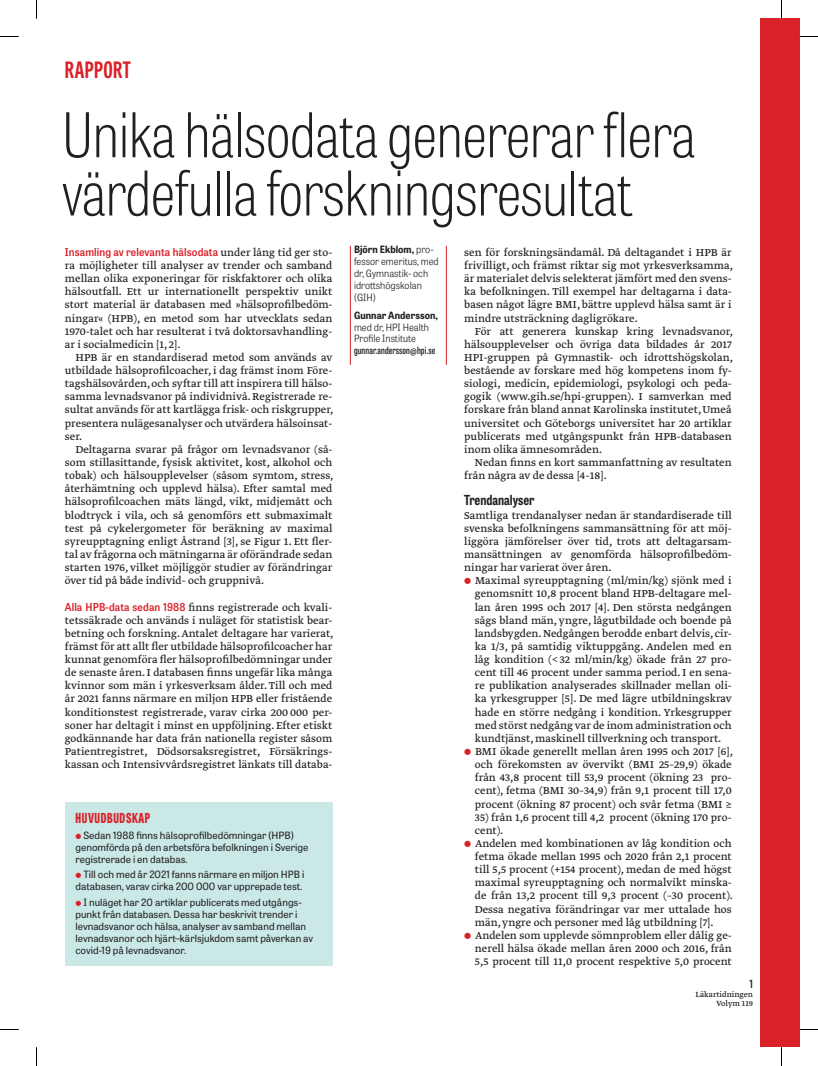
<style>
.page{position:relative;width:818px;height:1066px;background:#fff}
.page>*{position:absolute;margin:0;border:0;box-sizing:border-box;transform-origin:0 0}
.t1{font:100 61.25px/58.1px "Tablet Gothic Condensed";letter-spacing:-.005em;color:#231f20}
.t2{font:700 22.5px "Tablet Gothic Compressed";letter-spacing:.02em;color:#da2128}
.t3{font:700 13.75px "Tablet Gothic Condensed";color:#231f20}
.t4{font:800 13.75px "Tablet Gothic Compressed";letter-spacing:.045em;color:#da2128}
.t5{font:11.88px/13.1px "Greta Text Pro Regular Min";color:#231f20;text-align:justify}
.t6{font:600 11.25px "Tablet Gothic Condensed";color:#231f20}
.t7{font:600 10.88px "Tablet Gothic Narrow";letter-spacing:.01em;color:#da2128}
.t8{font:10px/12px "Tablet Gothic";color:#231f20}
.t9{font:300 10px/11.9px "Tablet Gothic Narrow";color:#231f20}
.t10{font:600 10px "Tablet Gothic Compressed";letter-spacing:.01em;color:#231f20}
.t11{font:700 10px "Tablet Gothic Narrow";letter-spacing:.005em;color:#231f20}
.t12{font:8.75px/8.8px "Greta Text Pro";color:#231f20;text-align:right}
.s1{font-weight:700}
.s2{font-family:"Greta Text Pro Regular Min";font-weight:400;font-size:11.88px;color:#231f20}
.s3{font-family:"Tablet Gothic Narrow";font-weight:600;font-size:10.88px;color:#da2128}
</style>
<div class="page">
<div style="left:759px;top:19px;width:39px;height:1027px;background:#da2128"></div>
<hr style="left:350px;top:246px;width:1px;height:119px;background:#da2128">
<hr style="left:446px;top:246px;width:1px;height:119px;background:#da2128">
<div style="left:65px;top:802px;width:267px;height:163px;background:#c9e8e6"></div>
<svg style="left:0;top:36px;width:19px;height:1px"></svg>
<svg style="left:798px;top:36px;width:19px;height:1px"></svg>
<svg style="left:36px;top:0;width:1px;height:19px"></svg>
<svg style="left:36px;top:1047px;width:1px;height:18px"></svg>
<h2 class="t2" style="left:65px;top:54px;width:67px">RAPPORT</h2>
<h1 class="t1" style="left:62px;top:104px;width:634px">Unika hälsodata genererar flera värdefulla forskningsresultat</h1>
<p class="t9" style="left:354px;top:243px;width:86px"><span class="s1">Björn Ekblom,</span> pro&shy;fessor emeritus, med dr, Gymnastik- och idrottshögskolan (GIH)</p>
<p class="t11" style="left:354px;top:308px;width:85px">Gunnar Andersson,</p>
<p class="t9" style="left:354px;top:320px;width:77px">med dr, HPI Health<br>Profile Institute</p>
<p class="t10" style="left:354px;top:343px;width:83px">gunnar.andersson@hpi.se</p>
<p class="t5" style="left:464px;top:246px;width:270px">sen för forskningsändamål. Då deltagandet i HPB är frivilligt, och främst riktar sig mot yrkesverksamma, är materialet delvis selekterat jämfört med den svens&shy;ka befolkningen. Till exempel har deltagarna i data&shy;basen något lägre BMI, bättre upplevd hälsa samt är i mindre utsträckning dagligrökare.</p>
<p class="t5" style="left:464px;top:325px;width:270px;text-indent:11px">För att generera kunskap kring levnadsvanor, hälsoupplevelser och övriga data bildades år 2017<br>HPI-gruppen på Gymnastik- och idrottshögskolan, bestående av forskare med hög kompetens inom fy&shy;siologi, medicin, epidemiologi, psykologi och peda&shy;gogik (www.gih.se/hpi-gruppen). I samverkan med forskare från bland annat Karolinska institutet, Umeå universitet och Göteborgs universitet har 20 artiklar publicerats med utgångspunkt från HPB-databasen inom olika ämnesområden.</p>
<p class="t5" style="left:464px;top:456px;width:269px;text-indent:11px">Nedan finns en kort sammanfattning av resultaten från några av de dessa [4-18].</p>
<p class="t3" style="left:464px;top:491px;width:72px">Trendanalyser</p>
<p class="t5" style="left:464px;top:508px;width:269px">Samtliga trendanalyser nedan är standardiserade till svenska befolkningens sammansättning för att möj&shy;liggöra jämförelser över tid, trots att deltagarsam&shy;mansättningen av genomförda hälsoprofilbedöm&shy;ningar har varierat över åren.</p>
<p class="t5" style="left:474px;top:574px;width:259px;text-align:left">Maximal syreupptagning (ml/min/kg) sjönk med i genomsnitt 10,8 procent bland HPB-deltagare mel&shy;lan åren 1995 och 2017 [4]. Den största nedgången sågs bland män, yngre, lågutbildade och boende på landsbygden. Nedgången berodde enbart delvis, cir&shy;ka 1/3, på samtidig viktuppgång. Andelen med en låg kondition (&lt; 32 ml/min/kg) ökade från 27 pro&shy;cent till 46 procent under samma period. I en sena&shy;re publikation analyserades skillnader mellan oli&shy;ka yrkesgrupper [5]. De med lägre utbildningskrav hade en större nedgång i kondition. Yrkesgrupper med störst nedgång var de inom administration och kundtjänst, maskinell tillverkning och transport.<br>BMI ökade generellt mellan åren 1995 och 2017 [6], och förekomsten av övervikt (BMI 25–29,9) ökade från 43,8 procent till 53,9 procent (ökning 23 pro&shy;cent), fetma (BMI 30–34,9) från 9,1 procent till 17,0 procent (ökning 87 procent) och svår fetma (BMI ≥</p>
<p class="t5" style="left:474px;top:810px;width:259px;text-align:left">35) från 1,6 procent till 4,2 procent (ökning 170 pro&shy;cent).<br>Andelen med kombinationen av låg kondition och fetma ökade mellan 1995 och 2020 från 2,1 procent till 5,5 procent (+154 procent), medan de med högst maximal syreupptagning och normalvikt minska&shy;de från 13,2 procent till 9,3 procent (–30 procent).<br>Dessa negativa förändringar var mer uttalade hos män, yngre och personer med låg utbildning [7].<br>Andelen som upplevde sömnproblem eller dålig ge&shy;nerell hälsa ökade mellan åren 2000 och 2016, från 5,5 procent till 11,0 procent respektive 5,0 procent</p>
<p class="t7" style="left:65px;top:244px;width:269px">Insamling av relevanta hälsodata <span class="s2">under lång tid ger sto-</span></p>
<p class="t5" style="left:65px;top:259px;width:269px">ra möjligheter till analyser av trender och samband mellan olika exponeringar för riskfaktorer och olika hälsoutfall. Ett ur internationellt perspektiv unikt stort material är databasen med »hälsoprofilbedöm&shy;ningar« (HPB), en metod som har utvecklats sedan 1970-talet och har resulterat i två doktorsavhandling&shy;ar i socialmedicin [1, 2].</p>
<p class="t5" style="left:65px;top:351px;width:270px;text-indent:11px">HPB är en standardiserad metod som används av utbildade hälsoprofilcoacher, i dag främst inom Före&shy;tagshälsovården, och syftar till att inspirera till hälso&shy;samma levnadsvanor på individnivå. Registrerade re&shy;sultat används för att kartlägga frisk- och riskgrupper, presentera nulägesanalyser och utvärdera hälsoinsat&shy;ser.</p>
<p class="t5" style="left:65px;top:443px;width:270px;text-indent:11px">Deltagarna svarar på frågor om levnadsvanor (så&shy;som stillasittande, fysisk aktivitet, kost, alkohol och tobak) och hälsoupplevelser (såsom symtom, stress, återhämtning och upplevd hälsa). Efter samtal med hälsoprofilcoachen mäts längd, vikt, midjemått och blodtryck i vila, och så genomförs ett submaximalt test på cykelergometer för beräkning av maximal syreupptagning enligt Åstrand [3], se Figur 1. Ett fler&shy;tal av frågorna och mätningarna är oförändrade sedan starten 1976, vilket möjliggör studier av förändringar över tid på både individ- och gruppnivå.</p>
<p class="t5" style="left:65px;top:600px;width:270px"><span class="s3">Alla HPB-data sedan 1988</span> finns registrerade och kvali&shy;tetssäkrade och används i nuläget för statistisk bear&shy;betning och forskning. Antalet deltagare har varierat, främst för att allt fler utbildade hälsoprofilcoacher har kunnat genomföra fler hälsoprofilbedömningar under de senaste åren. I databasen finns ungefär lika många kvinnor som män i yrkesverksam ålder. Till och med år 2021 fanns närmare en miljon HPB eller fristående konditionstest registrerade, varav cirka 200 000 per&shy;soner har deltagit i minst en uppföljning. Efter etiskt godkännande har data från nationella register såsom Patientregistret, Dödsorsaksregistret, Försäkrings&shy;kassan och Intensivvårdsregistret länkats till databa-</p>
<p class="t4" style="left:75px;top:808px;width:76px">HUVUDBUDSKAP</p>
<p class="t8" style="left:75px;top:828px;width:234px;text-indent:8px">Sedan 1988 finns hälsoprofilbedömningar (HPB) genomförda på den arbetsföra befolkningen i Sverige registrerade i en databas.</p>
<p class="t8" style="left:75px;top:868px;width:230px;text-align:right">Till och med år 2021 fanns närmare en miljon HPB i databasen, varav cirka 200 000 var upprepade test.</p>
<p class="t8" style="left:75px;top:895px;width:239px;text-indent:8px">I nuläget har 20 artiklar publicerats med utgångs&shy;punkt från databasen. Dessa har beskrivit trender i levnadsvanor och hälsa, analyser av samband mellan levnadsvanor och hjärt–kärlsjukdom samt påverkan av covid-19 på levnadsvanor.</p>
<p class="t6" style="left:749px;top:976px;width:5px">1</p>
<p class="t12" style="left:695px;top:990px;width:59px">Läkartidningen<br>Volym 119</p>
</div>
